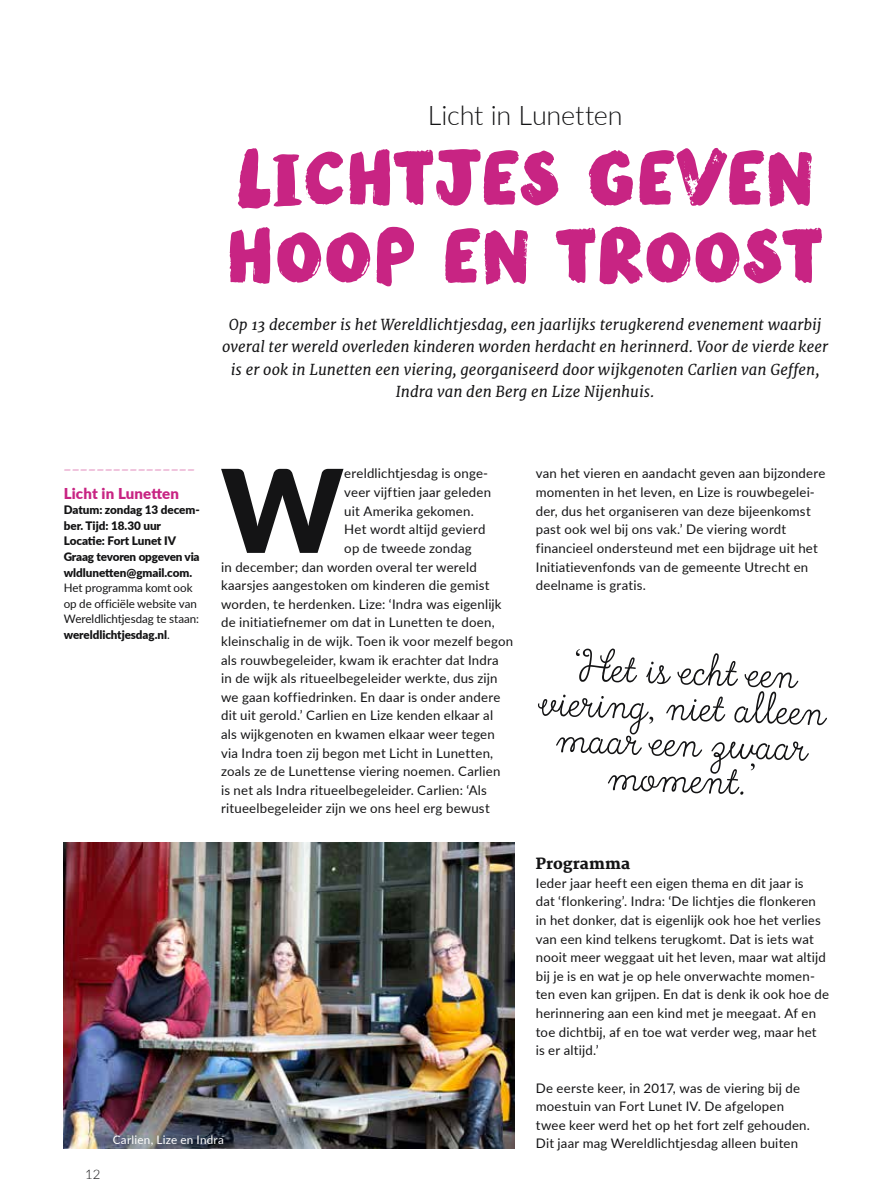
<style>
.page{position:relative;width:893px;height:1191px;background:#fff}
.page>*{position:absolute;margin:0;border:0;box-sizing:border-box;transform-origin:0 0}
.t1{font:900 115.35px "Lato";color:#141415}
.t2{font:75px/78px "Modern Brush";color:#c82483}
.t3{font:54px "True North Script";color:#141415}
.t4{font:300 27px "Lato";letter-spacing:-.01em;color:#141415}
.t5{font:italic 15px/22.5px "Merriweather";color:#141415;text-align:center}
.t6{font:15px "True North Script";color:#c82483}
.t7{font:900 15px "Lato";letter-spacing:.01em;color:#c82483}
.t8{font:800 15px "Merriweather";letter-spacing:.01em;color:#141415}
.t9{font:13.2px/18.6px "Lato";letter-spacing:.015em;color:#141415}
.t10{font:300 13.2px "Lato";color:#141415}
.t11{font:900 11.7px/15.6px "Lato";letter-spacing:-.005em;color:#141415}
.t12{font:11.7px/15.6px "Lato";letter-spacing:-.005em;color:#141415}
.t13{font:11.7px "Lato";letter-spacing:.02em;color:#fff}
.s1{font-weight:900}
</style>
<div class="page">
<img style="left:64px;top:842px;width:450px;height:306px">
<h3 class="t4" style="left:428px;top:96px;width:196px">Licht in Lunetten</h3>
<h2 class="t2" style="left:226px;top:140px;width:599px">Lichtjes geven hoop en troost</h2>
<p class="t5" style="left:222px;top:313px;width:608px">Op 13 december is het Wereldlichtjesdag, een jaarlijks terugkerend evenement waarbij overal ter wereld overleden kinderen worden herdacht en herinnerd. Voor de vierde keer is er ook in Lunetten een viering, georganiseerd door wijkgenoten Carlien van Geffen, Indra van den Berg en Lize Nijenhuis.</p>
<p class="t6" style="left:64px;top:458px;width:133px">_ _ _ _ _ _ _ _ _ _ _ _ _ _ _ _</p>
<p class="t7" style="left:64px;top:482px;width:117px">Licht in Lunetten</p>
<p class="t11" style="left:64px;top:501px;width:138px">Datum: zondag 13 decem&shy;ber. Tijd: 18.30 uur<br>Locatie: Fort Lunet IV<br>Graag tevoren opgeven via wldlunetten@gmail.com.</p>
<p class="t12" style="left:64px;top:579px;width:137px">Het programma komt ook op de officiële website van<br>Wereldlichtjesdag te staan: <span class="s1">wereldlichtjesdag.nl</span>.</p>
<h1 class="t1" style="left:221px;top:424px;width:124px">W</h1>
<p class="t9" style="left:344px;top:464px;width:145px">ereldlichtjesdag is onge-</p>
<p class="t9" style="left:344px;top:482px;width:148px">veer vijftien jaar geleden</p>
<p class="t9" style="left:344px;top:501px;width:131px">uit Amerika gekomen.</p>
<p class="t9" style="left:344px;top:519px;width:143px">Het wordt altijd gevierd</p>
<p class="t9" style="left:344px;top:538px;width:129px">op de tweede zondag</p>
<p class="t9" style="left:221px;top:557px;width:257px">in december; dan worden overal ter wereld</p>
<p class="t9" style="left:221px;top:575px;width:270px">kaarsjes aangestoken om kinderen die gemist</p>
<p class="t9" style="left:221px;top:594px;width:282px">worden, te herdenken. Lize: ‘Indra was eigenlijk</p>
<p class="t9" style="left:221px;top:612px;width:275px">de initiatiefnemer om dat in Lunetten te doen,</p>
<p class="t9" style="left:221px;top:631px;width:293px">kleinschalig in de wijk. Toen ik voor mezelf begon</p>
<p class="t9" style="left:221px;top:650px;width:279px">als rouwbegeleider, kwam ik erachter dat Indra</p>
<p class="t9" style="left:221px;top:668px;width:278px">in de wijk als ritueelbegeleider werkte, dus zijn</p>
<p class="t9" style="left:221px;top:687px;width:281px">we gaan koffiedrinken. En daar is onder andere</p>
<p class="t9" style="left:221px;top:705px;width:273px">dit uit gerold.’ Carlien en Lize kenden elkaar al</p>
<p class="t9" style="left:221px;top:724px;width:275px">als wijkgenoten en kwamen elkaar weer tegen</p>
<p class="t9" style="left:221px;top:743px;width:274px">via Indra toen zij begon met Licht in Lunetten,</p>
<p class="t9" style="left:221px;top:761px;width:281px">zoals ze de Lunettense viering noemen. Carlien</p>
<p class="t9" style="left:221px;top:780px;width:267px">is net als Indra ritueelbegeleider. Carlien: ‘Als</p>
<p class="t9" style="left:221px;top:798px;width:270px">ritueelbegeleider zijn we ons heel erg bewust</p>
<p class="t9" style="left:536px;top:464px;width:291px">van het vieren en aandacht geven aan bijzondere momenten in het leven, en Lize is rouwbegelei&shy;der, dus het organiseren van deze bijeenkomst past ook wel bij ons vak.’ De viering wordt financieel ondersteund met een bijdrage uit het Initiatievenfonds van de gemeente Utrecht en deelname is gratis.</p>
<h3 class="t3" style="left:573px;top:636px;width:227px;rotate:2deg">‘Het is echt een</h3>
<h3 class="t3" style="left:541px;top:671px;width:287px;rotate:2deg">viering, niet alleen</h3>
<h3 class="t3" style="left:557px;top:708px;width:253px;rotate:2deg">maar een zwaar</h3>
<h3 class="t3" style="left:609px;top:746px;width:147px;rotate:2deg">moment.’</h3>
<p class="t10" style="left:85px;top:1164px;width:17px">12</p>
<p class="t13" style="left:113px;top:1131px;width:113px">Carlien, Lize en Indra</p>
<p class="t8" style="left:536px;top:855px;width:96px">Programma</p>
<p class="t9" style="left:536px;top:873px;width:295px">Ieder jaar heeft een eigen thema en dit jaar is<br>dat ‘flonkering’. Indra: ‘De lichtjes die flonkeren in het donker, dat is eigenlijk ook hoe het verlies van een kind telkens terugkomt. Dat is iets wat nooit meer weggaat uit het leven, maar wat altijd bij je is en wat je op hele onverwachte momen&shy;ten even kan grijpen. En dat is denk ik ook hoe de herinnering aan een kind met je meegaat. Af en toe dichtbij, af en toe wat verder weg, maar het<br>is er altijd.’</p>
<p class="t9" style="left:536px;top:1077px;width:276px">De eerste keer, in 2017, was de viering bij de moestuin van Fort Lunet IV. De afgelopen twee keer werd het op het fort zelf gehouden.<br>Dit jaar mag Wereldlichtjesdag alleen buiten</p>
</div>
